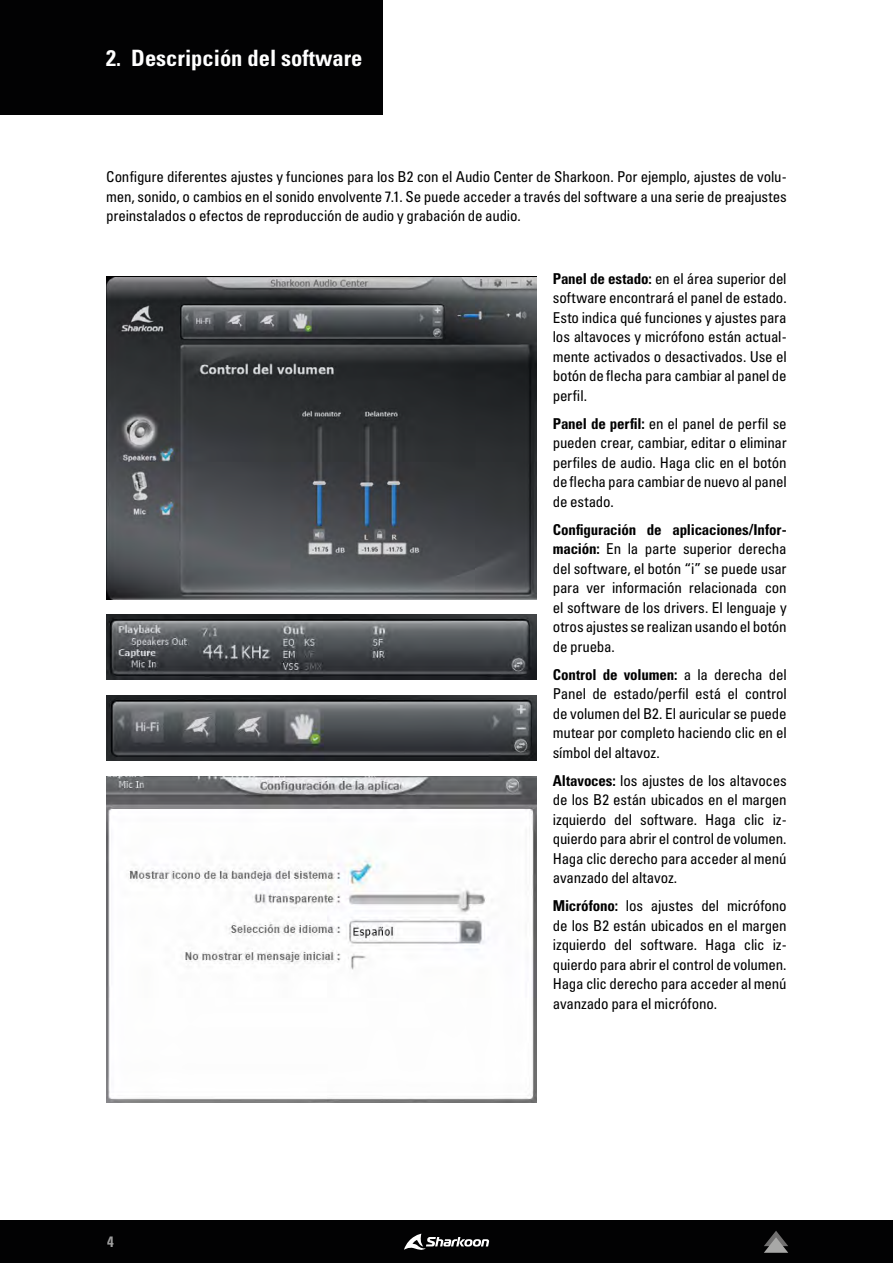
<style>
.page{position:relative;width:893px;height:1263px;background:#fff}
.page>*{position:absolute;margin:0;border:0;box-sizing:border-box;transform-origin:0 0}
.t1{font:22.5px "Univers LTCYR 67 Bold Cond";color:#fff}
.t2{font:condensed 15px/19.5px "Univers LTCYR 57";letter-spacing:-.015em;color:#000;text-align:justify}
.t3{font:15px "Univers LTCYR 67 Bold Cond";letter-spacing:-.015em;color:#000}
.t4{font:15px "Univers LTCYR 67 Bold Cond";color:#e3e3e3}
.s1{font-family:"Univers LTCYR 67 Bold Cond";font-stretch:normal}
.s2{font-family:"Univers LTCYR 57";font-stretch:condensed}
</style>
<div class="page">
<div style="left:0;top:1220px;width:893px;height:43px;background:#020203"></div>
<svg style="left:764px;top:1231px;width:24px;height:22px"></svg>
<svg style="left:404px;top:1233px;width:85px;height:17px"></svg>
<div style="left:0;top:0;width:383px;height:115px;background:#020203"></div>
<img style="left:106px;top:277px;width:431px;height:322px">
<img style="left:106px;top:776px;width:431px;height:326px">
<img style="left:106px;top:695px;width:431px;height:66px">
<img style="left:106px;top:614px;width:431px;height:66px">
<h1 class="t1" style="left:106px;top:44px;width:258px">2. Descripción del software</h1>
<p class="t2" style="left:106px;top:167px;width:682px">Configure diferentes ajustes y funciones para los B2 con el Audio Center de Sharkoon. Por ejemplo, ajustes de volu&shy;men, sonido, o cambios en el sonido envolvente 7.1. Se puede acceder a través del software a una serie de preajustes preinstalados o efectos de reproducción de audio y grabación de audio.</p>
<p class="t4" style="left:107px;top:1232px;width:8px">4</p>
<p class="t2" style="left:553px;top:268px;width:235px"><span class="s1">Panel de estado:</span> en el área superior del software encontrará el panel de estado.<br>Esto indica qué funciones y ajustes para los altavoces y micrófono están actual&shy;mente activados o desactivados. Use el botón de flecha para cambiar al panel de perfil.</p>
<p class="t2" style="left:553px;top:413px;width:235px"><span class="s1">Panel de perfil:</span> en el panel de perfil se pueden crear, cambiar, editar o eliminar perfiles de audio. Haga clic en el botón de flecha para cambiar de nuevo al panel de estado.</p>
<p class="t3" style="left:553px;top:520px;width:235px">Configuración de aplicaciones/Infor-</p>
<p class="t2" style="left:553px;top:539px;width:235px"><span class="s1">mación:</span> En la parte superior derecha del software, el botón “i” se puede usar para ver información relacionada con el software de los drivers. El lenguaje y otros ajustes se realizan usando el botón de prueba.</p>
<p class="t3" style="left:553px;top:665px;width:235px">Control de volumen: <span class="s2">a la derecha del</span></p>
<p class="t2" style="left:553px;top:684px;width:235px">Panel de estado/perfil está el control de volumen del B2. El auricular se puede mutear por completo haciendo clic en el símbol del altavoz.</p>
<p class="t2" style="left:553px;top:770px;width:235px"><span class="s1">Altavoces:</span> los ajustes de los altavoces de los B2 están ubicados en el margen izquierdo del software. Haga clic iz&shy;quierdo para abrir el control de volumen.<br>Haga clic derecho para acceder al menú avanzado del altavoz.</p>
<p class="t2" style="left:553px;top:896px;width:235px"><span class="s1">Micrófono:</span> los ajustes del micrófono de los B2 están ubicados en el margen izquierdo del software. Haga clic iz&shy;quierdo para abrir el control de volumen.<br>Haga clic derecho para acceder al menú avanzado para el micrófono.</p>
</div>
